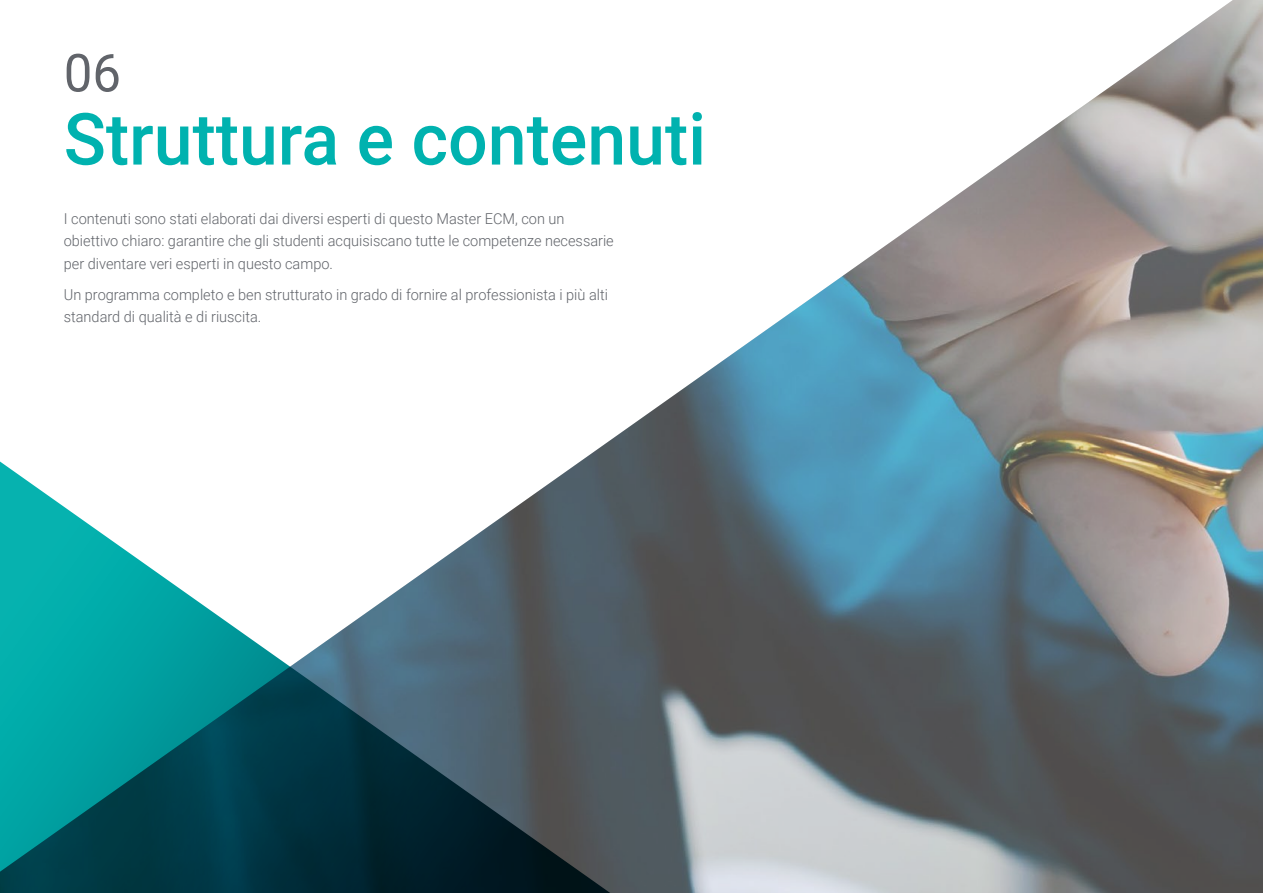
<style>
.page{position:relative;width:1263px;height:893px;background:#fff}
.page>*{position:absolute;margin:0;border:0;box-sizing:border-box;transform-origin:0 0}
.t1{font:500 72px "Roboto";color:#00b2af}
.t2{font:52.5px "Roboto";color:#61646a}
.t3{font:300 15px/22.5px "Roboto";color:#61646a}
</style>
<div class="page">
<img style="left:602px;top:0;width:661px;height:893px">
<svg style="left:0;top:446px;width:640px;height:447px"></svg>
<h2 class="t2" style="left:64px;top:36px;width:59px">06</h2>
<h1 class="t1" style="left:64px;top:89px;width:644px">Struttura e contenuti</h1>
<p class="t3" style="left:64px;top:207px;width:551px">I contenuti sono stati elaborati dai diversi esperti di questo Master ECM, con un obiettivo chiaro: garantire che gli studenti acquisiscano tutte le competenze necessarie per diventare veri esperti in questo campo.</p>
<p class="t3" style="left:64px;top:283px;width:546px">Un programma completo e ben strutturato in grado di fornire al professionista i più alti standard di qualità e di riuscita.</p>
</div>
